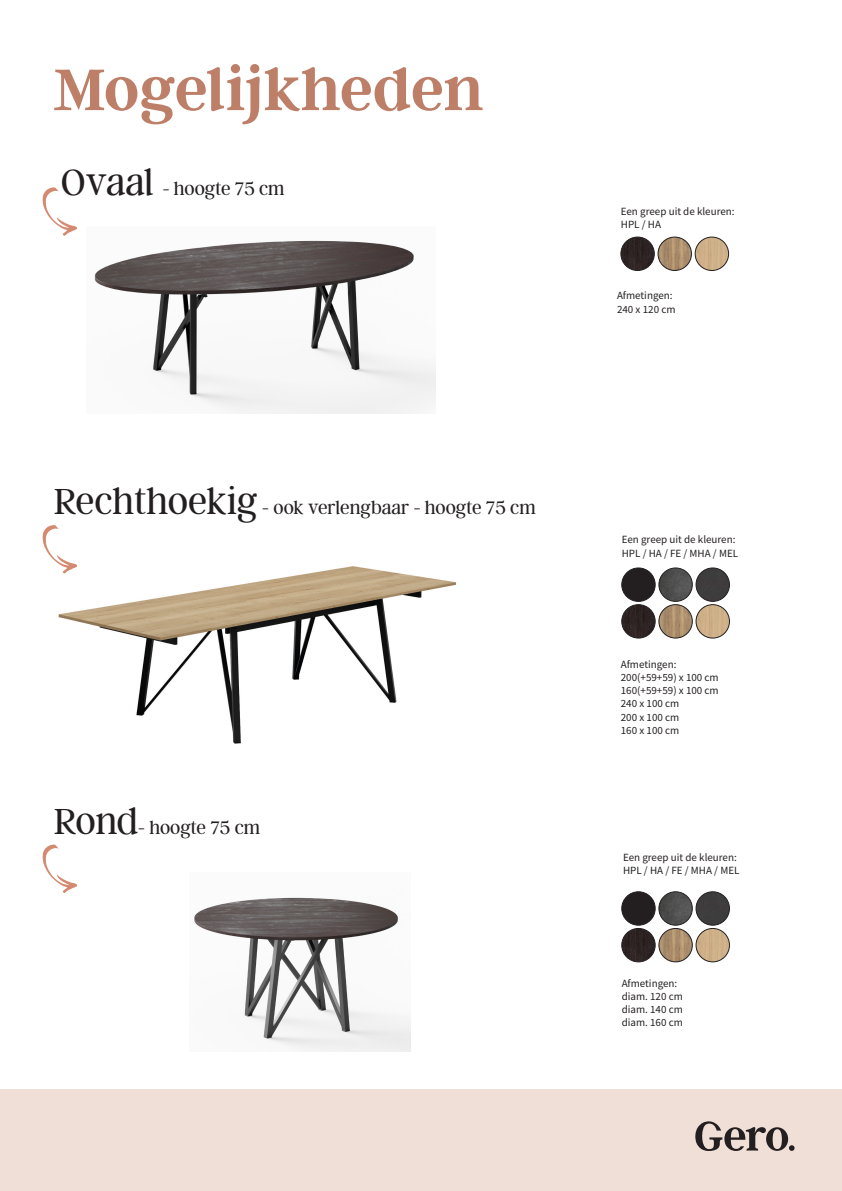
<style>
.page{position:relative;width:842px;height:1191px;background:#fff}
.page>*{position:absolute;margin:0;border:0;box-sizing:border-box;transform-origin:0 0}
.t1{font:600 65.4px "Argent CF";letter-spacing:-.005em;color:#be7f69}
.t2{font:300 20px "Argent CF";color:#231f20}
.t3{font:11px/13.2px "Source Sans Pro";color:#231f20}
.s1{font-size:40px}
</style>
<div class="page">
<img style="left:58px;top:566px;width:398px;height:178px">
<div style="left:0;top:1089px;width:842px;height:102px;background:#efdfd6"></div>
<svg style="left:695px;top:1121px;width:99px;height:30px"></svg>
<svg style="left:42px;top:525px;width:46px;height:62px"></svg>
<img style="left:94px;top:240px;width:342px;height:173px">
<svg style="left:42px;top:187px;width:35px;height:49px"></svg>
<img style="left:194px;top:897px;width:216px;height:154px">
<svg style="left:42px;top:844px;width:35px;height:49px"></svg>
<img style="left:659px;top:928px;width:33px;height:34px;border-radius:17px">
<div style="left:659px;top:928px;width:33px;height:34px;border:1px solid #231f20;border-radius:50%"></div>
<img style="left:622px;top:928px;width:33px;height:34px;border-radius:17px">
<div style="left:622px;top:928px;width:33px;height:34px;border:1px solid #231f20;border-radius:50%"></div>
<img style="left:659px;top:891px;width:33px;height:34px;border-radius:17px">
<div style="left:659px;top:891px;width:33px;height:34px;border:1px solid #231f20;border-radius:50%"></div>
<div style="left:622px;top:891px;width:33px;height:34px;background:#231f20;border-radius:50%"></div>
<div style="left:622px;top:891px;width:33px;height:34px;border:1px solid #231f20;border-radius:50%"></div>
<img style="left:696px;top:928px;width:33px;height:34px;border-radius:17px">
<div style="left:696px;top:928px;width:33px;height:34px;border:1px solid #231f20;border-radius:50%"></div>
<img style="left:696px;top:891px;width:33px;height:34px;border-radius:17px">
<div style="left:696px;top:891px;width:33px;height:34px;border:1px solid #231f20;border-radius:50%"></div>
<img style="left:659px;top:604px;width:33px;height:34px;border-radius:17px">
<div style="left:659px;top:604px;width:33px;height:34px;border:1px solid #231f20;border-radius:50%"></div>
<img style="left:622px;top:604px;width:33px;height:34px;border-radius:17px">
<div style="left:622px;top:604px;width:33px;height:34px;border:1px solid #231f20;border-radius:50%"></div>
<img style="left:659px;top:568px;width:33px;height:33px;border-radius:17px">
<div style="left:659px;top:568px;width:33px;height:33px;border:1px solid #231f20;border-radius:50%"></div>
<div style="left:622px;top:568px;width:33px;height:33px;background:#231f20;border-radius:50%"></div>
<div style="left:622px;top:568px;width:33px;height:33px;border:1px solid #231f20;border-radius:50%"></div>
<img style="left:696px;top:604px;width:33px;height:34px;border-radius:17px">
<div style="left:696px;top:604px;width:33px;height:34px;border:1px solid #231f20;border-radius:50%"></div>
<img style="left:696px;top:568px;width:33px;height:33px;border-radius:17px">
<div style="left:696px;top:568px;width:33px;height:33px;border:1px solid #231f20;border-radius:50%"></div>
<img style="left:658px;top:237px;width:33px;height:33px;border-radius:17px">
<div style="left:658px;top:237px;width:33px;height:33px;border:1px solid #231f20;border-radius:50%"></div>
<img style="left:621px;top:237px;width:33px;height:33px;border-radius:17px">
<div style="left:621px;top:237px;width:33px;height:33px;border:1px solid #231f20;border-radius:50%"></div>
<img style="left:695px;top:237px;width:34px;height:33px;border-radius:17px">
<div style="left:695px;top:237px;width:34px;height:33px;border:1px solid #231f20;border-radius:50%"></div>
<p class="t1" style="left:53px;top:52px;width:432px">Mogelijkheden</p>
<p class="t2" style="left:61px;top:177px;width:225px"><span class="s1">Ovaal</span> - hoogte 75 cm</p>
<p class="t2" style="left:54px;top:496px;width:483px"><span class="s1">Rechthoekig</span> - ook verlengbaar - hoogte 75 cm</p>
<p class="t2" style="left:54px;top:816px;width:208px"><span class="s1">Rond</span>- hoogte 75 cm</p>
<p class="t3" style="left:621px;top:205px;width:115px">Een greep uit de kleuren:<br>HPL / HA</p>
<p class="t3" style="left:617px;top:289px;width:57px">Afmetingen:</p>
<p class="t3" style="left:617px;top:302px;width:60px">240 x 120 cm</p>
<p class="t3" style="left:622px;top:533px;width:118px">Een greep uit de kleuren:<br>HPL / HA / FE / MHA / MEL</p>
<p class="t3" style="left:621px;top:657px;width:57px">Afmetingen:</p>
<p class="t3" style="left:621px;top:670px;width:99px">200(+59+59) x 100 cm<br>160(+59+59) x 100 cm</p>
<p class="t3" style="left:621px;top:697px;width:60px;text-align:justify">240 x 100 cm 200 x 100 cm 160 x 100 cm</p>
<p class="t3" style="left:623px;top:851px;width:118px">Een greep uit de kleuren:<br>HPL / HA / FE / MHA / MEL</p>
<p class="t3" style="left:622px;top:976px;width:57px">Afmetingen:</p>
<p class="t3" style="left:622px;top:989px;width:63px;text-align:justify">diam. 120 cm diam. 140 cm diam. 160 cm</p>
</div>
